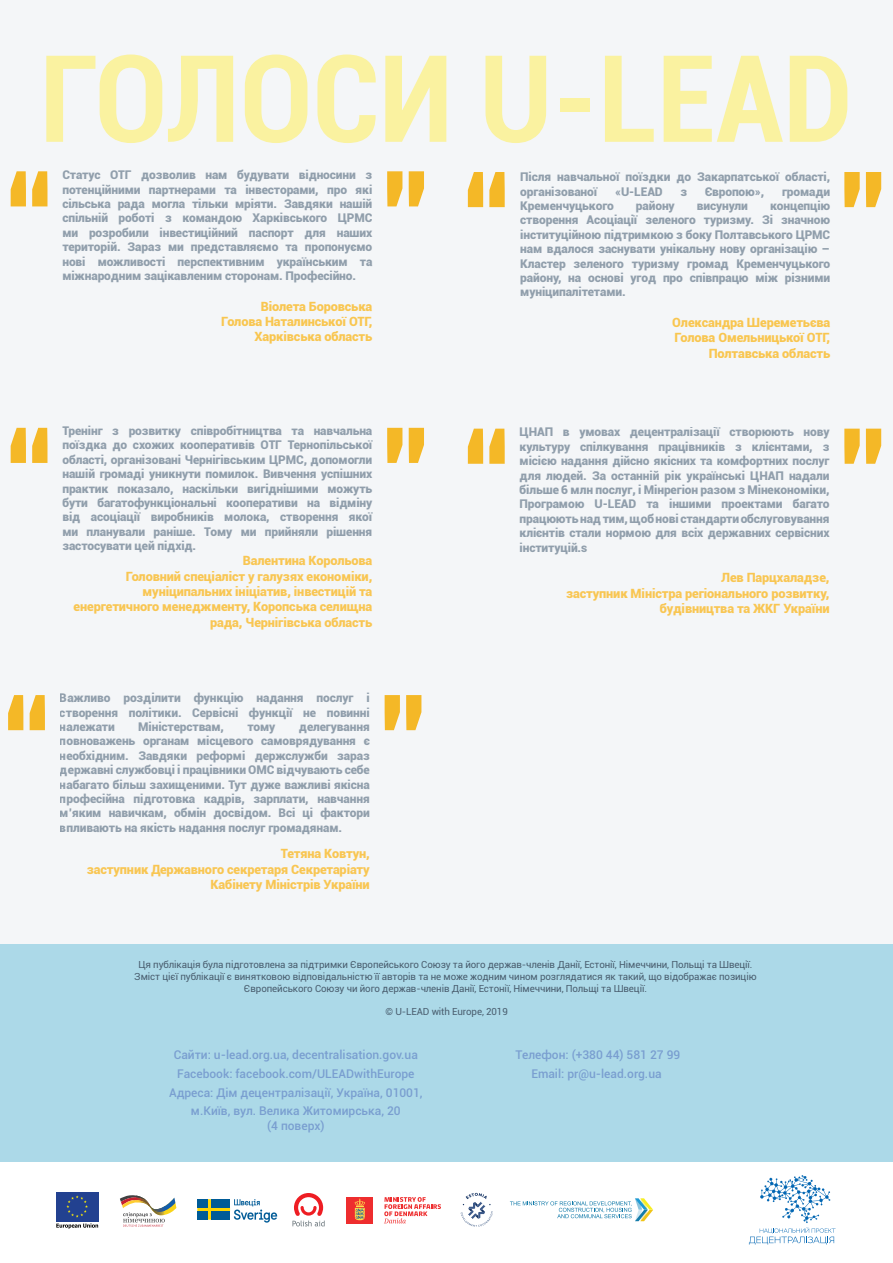
<style>
.page{position:relative;width:893px;height:1263px;background:#fff}
.page>*{position:absolute;margin:0;border:0;box-sizing:border-box;transform-origin:0 0}
.t1{font:700 condensed 121.05px "Roboto";color:#faf2a0}
.t2{font:900 12.75px/15.3px "Roboto";letter-spacing:-.01em;color:#faba29;text-align:right}
.t3{font:900 12.75px/15.3px "Roboto";letter-spacing:-.01em;color:#faba26;text-align:right}
.t4{font:900 12px/14.4px "Roboto";letter-spacing:-.01em;color:#788999;text-align:justify}
.t5{font:500 12px/18.6px "Roboto";color:#6d90ca;text-align:center}
.t6{font:9.75px/11.7px "Roboto";letter-spacing:-.01em;color:#4a5e6f;text-align:center}
</style>
<div class="page">
<div style="left:0;top:0;width:893px;height:944px;background:#f4f6f8"></div>
<svg style="left:11px;top:171px;width:36px;height:35px"></svg>
<svg style="left:11px;top:428px;width:36px;height:35px"></svg>
<svg style="left:8px;top:695px;width:37px;height:35px"></svg>
<svg style="left:468px;top:429px;width:37px;height:35px"></svg>
<svg style="left:468px;top:172px;width:37px;height:35px"></svg>
<svg style="left:387px;top:171px;width:37px;height:35px"></svg>
<svg style="left:387px;top:428px;width:37px;height:35px"></svg>
<svg style="left:385px;top:695px;width:36px;height:35px"></svg>
<svg style="left:844px;top:429px;width:37px;height:35px"></svg>
<svg style="left:844px;top:172px;width:37px;height:35px"></svg>
<div style="left:0;top:944px;width:893px;height:218px;background:#acd9e8"></div>
<svg style="left:749px;top:1175px;width:86px;height:69px"></svg>
<svg style="left:120px;top:1195px;width:56px;height:32px"></svg>
<img style="left:151px;top:1212px;width:14px;height:3px">
<img style="left:151px;top:1206px;width:14px;height:6px">
<svg style="left:461px;top:1193px;width:32px;height:34px"></svg>
<svg style="left:292px;top:1193px;width:33px;height:33px"></svg>
<svg style="left:197px;top:1199px;width:80px;height:23px"></svg>
<svg style="left:510px;top:1198px;width:143px;height:23px"></svg>
<div style="left:346px;top:1197px;width:27px;height:27px;background:#ee2d2e"></div>
<svg style="left:355px;top:1198px;width:10px;height:22px"></svg>
<svg style="left:384px;top:1197px;width:57px;height:26px"></svg>
<svg style="left:56px;top:1192px;width:43px;height:30px"></svg>
<div style="left:56px;top:1192px;width:42px;height:29px;background:#224190"></div>
<svg style="left:66px;top:1195px;width:22px;height:22px"></svg>
<svg style="left:56px;top:1223px;width:42px;height:6px"></svg>
<h1 class="t1" style="left:40px;top:14px;width:814px">ГОЛОСИ U-LEAD</h1>
<p class="t4" style="left:62px;top:167px;width:311px">Статус ОТГ дозволив нам будувати відносини з потенційними партнерами та інвесторами, про які сільська рада могла тільки мріяти. Завдяки нашій спільній роботі з командою Харківського ЦРМС ми розробили інвестиційний паспорт для наших територій. Зараз ми представляємо та пропонуємо нові можливості перспективним українським та міжнародним зацікавленим сторонам. Професійно.</p>
<p class="t3" style="left:221px;top:298px;width:153px">Віолета Боровська<br>Голова Наталинської ОТГ,<br>Харківська область</p>
<p class="t4" style="left:62px;top:423px;width:311px">Тренінг з розвитку співробітництва та навчальна поїздка до схожих кооперативів ОТГ Тернопільської області, організовані Чернігівським ЦРМС, допомогли нашій громаді уникнути помилок. Вивчення успішних практик показало, наскільки вигіднішими можуть бути багатофункціональні кооперативи на відміну від асоціації виробників молока, створення якої ми планували раніше. Тому ми прийняли рішення застосувати цей підхід.</p>
<p class="t2" style="left:74px;top:553px;width:300px">Валентина Корольова<br>Головний спеціаліст у галузях економіки, муніципальних ініціатив, інвестицій та енергетичного менеджменту, Коропська селищна рада, Чернігівська область</p>
<p class="t4" style="left:60px;top:690px;width:311px">Важливо розділити функцію надання послуг і створення політики. Сервісні функції не повинні належати</p>
<p class="t4" style="left:138px;top:719px;width:87px">Міністерствам,</p>
<p class="t4" style="left:248px;top:719px;width:29px">тому</p>
<p class="t4" style="left:60px;top:719px;width:311px;text-indent:239px">делегування повноважень органам місцевого самоврядування є необхідним. Завдяки реформі держслужби зараз державні службовці і працівники ОМС відчувають себе набагато більш захищеними. Тут дуже важливі якісна професійна підготовка кадрів, зарплати, навчання м’яким навичкам, обмін досвідом. Всі ці фактори впливають на якість надання послуг громадянам.</p>
<p class="t2" style="left:87px;top:846px;width:285px">Тетяна Ковтун,<br>заступник Державного секретаря Секретаріату<br>Кабінету Міністрів України</p>
<p class="t4" style="left:520px;top:169px;width:311px">Після навчальної поїздки до Закарпатської області, організованої</p>
<p class="t4" style="left:615px;top:184px;width:49px">«U-LEAD</p>
<p class="t4" style="left:680px;top:184px;width:8px">з</p>
<p class="t4" style="left:705px;top:184px;width:61px">Європою»,</p>
<p class="t4" style="left:782px;top:184px;width:50px">громади</p>
<p class="t4" style="left:520px;top:198px;width:95px">Кременчуцького</p>
<p class="t4" style="left:636px;top:198px;width:40px">району</p>
<p class="t4" style="left:697px;top:198px;width:53px">висунули</p>
<p class="t4" style="left:520px;top:198px;width:311px;text-indent:250px">концепцію створення Асоціації зеленого туризму. Зі значною інституційною підтримкою з боку Полтавського ЦРМС нам вдалося заснувати унікальну нову організацію – Кластер зеленого туризму громад Кременчуцького району, на основі угод про співпрацю між різними муніципалітетами.</p>
<p class="t3" style="left:672px;top:314px;width:159px">Олександра Шереметьєва<br>Голова Омельницької ОТГ,<br>Полтавська область</p>
<p class="t4" style="left:520px;top:424px;width:311px">ЦНАП в умовах децентралізації створюють нову культуру спілкування працівників з клієнтами, з місією надання дійсно якісних та комфортних послуг для людей. За останній рік українські ЦНАП надали більше 6 млн послуг, і Мінрегіон разом з Мінекономіки, Програмою U-LEAD та іншими проектами багато працюють над тим, щоб нові стандарти обслуговування клієнтів стали нормою для всіх державних сервісних інституцій.s</p>
<p class="t2" style="left:566px;top:570px;width:265px">Лев Парцхаладзе,<br>заступник Міністра регіонального розвитку, будівництва та ЖКГ України</p>
<p class="t6" style="left:134px;top:959px;width:624px">Ця публікація була підготовлена за підтримки Європейського Союзу та його держав-членів Данії, Естонії, Німеччини, Польщі та Швеції.<br>Зміст цієї публікації є винятковою відповідальністю її авторів та не може жодним чином розглядатися як такий, що відображає позицію<br>Європейського Союзу чи його держав-членів Данії, Естонії, Німеччини, Польщі та Швеції.</p>
<p class="t6" style="left:386px;top:1005px;width:124px">© U-LEAD with Europe, 2019</p>
<p class="t5" style="left:169px;top:1045px;width:255px">Сайти: u-lead.org.ua, decentralisation.gov.ua Facebook: facebook.com/ULEADwithEurope Адреса: Дім децентралізації, Україна, 01001, м.Київ, вул. Велика Житомирська, 20</p>
<p class="t5" style="left:267px;top:1116px;width:59px">(4 поверх)</p>
<p class="t5" style="left:516px;top:1045px;width:166px">Телефон: (+380 44) 581 27 99<br>Email: pr@u-lead.org.ua</p>
</div>
